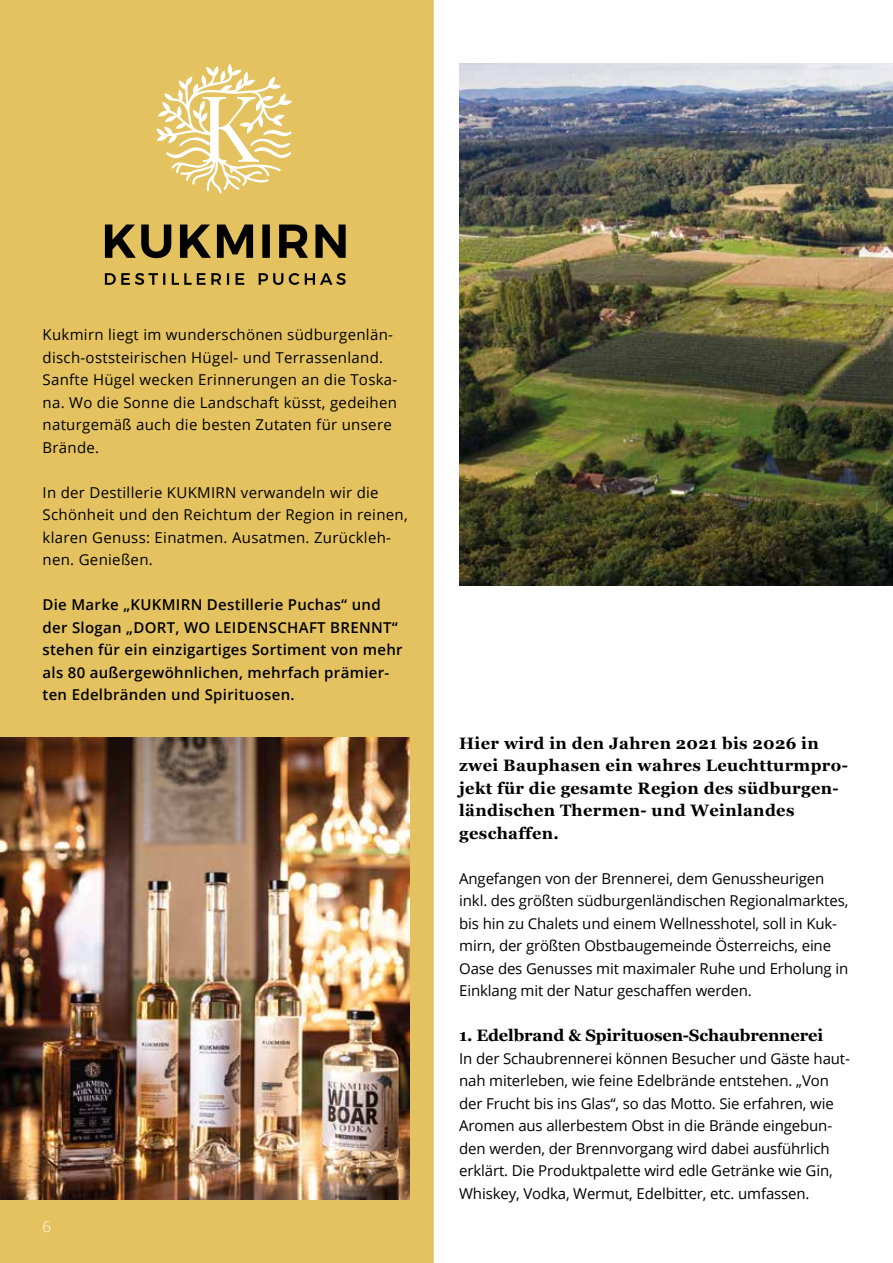
<style>
.page{position:relative;width:893px;height:1263px;background:#fff}
.page>*{position:absolute;margin:0;border:0;box-sizing:border-box;transform-origin:0 0}
.t1{font:700 16.5px/22.5px "Georgia";letter-spacing:.02em;color:#000}
.t2{font:700 16.5px "Georgia";letter-spacing:-.01em;color:#000}
.t3{font:15px/22.5px "Open Sans";letter-spacing:-.01em;color:#000}
.t4{font:15px/22.5px "Open Sans";letter-spacing:.02em;color:#000}
.t5{font:600 15px/22.5px "Open Sans";letter-spacing:.02em;color:#000}
.t6{font:300 15px "Open Sans";color:#fff}
</style>
<div class="page">
<div style="left:0;top:0;width:434px;height:1263px;background:#e3c25f"></div>
<img style="left:459px;top:64px;width:434px;height:521px">
<svg style="left:157px;top:64px;width:135px;height:129px"></svg>
<svg style="left:105px;top:225px;width:241px;height:33px;background:#72612f"></svg>
<svg style="left:105px;top:273px;width:241px;height:12px;background:#9c8541"></svg>
<img style="left:0;top:737px;width:410px;height:462px">
<p class="t4" style="left:43px;top:325px;width:356px">Kukmirn liegt im wunderschönen südburgenlän&shy;disch-oststeirischen Hügel- und Terrassenland.<br>Sanfte Hügel wecken Erinnerungen an die Toska&shy;na. Wo die Sonne die Landschaft küsst, gedeihen naturgemäß auch die besten Zutaten für unsere Brände.</p>
<p class="t4" style="left:43px;top:483px;width:367px">In der Destillerie KUKMIRN verwandeln wir die Schönheit und den Reichtum der Region in reinen, klaren Genuss: Einatmen. Ausatmen. Zurückleh&shy;nen. Genießen.</p>
<p class="t5" style="left:43px;top:595px;width:362px">Die Marke „KUKMIRN Destillerie Puchas“ und der Slogan „DORT, WO LEIDENSCHAFT BRENNT“ stehen für ein einzigartiges Sortiment von mehr als 80 außergewöhnlichen, mehrfach prämier&shy;ten Edelbränden und Spirituosen.</p>
<p class="t6" style="left:43px;top:1218px;width:10px">6</p>
<p class="t1" style="left:459px;top:733px;width:390px">Hier wird in den Jahren 2021 bis 2026 in zwei Bauphasen ein wahres Leuchtturmpro&shy;jekt für die gesamte Region des südburgen&shy;ländischen Thermen- und Weinlandes geschaffen.</p>
<p class="t3" style="left:459px;top:868px;width:391px">Angefangen von der Brennerei, dem Genussheurigen inkl. des größten südburgenländischen Regionalmarktes, bis hin zu Chalets und einem Wellnesshotel, soll in Kuk&shy;mirn, der größten Obstbaugemeinde Österreichs, eine Oase des Genusses mit maximaler Ruhe und Erholung in Einklang mit der Natur geschaffen werden.</p>
<p class="t2" style="left:459px;top:1028px;width:365px">1. Edelbrand &amp; Spirituosen-Schaubrennerei</p>
<p class="t3" style="left:459px;top:1048px;width:392px">In der Schaubrennerei können Besucher und Gäste haut&shy;nah miterleben, wie feine Edelbrände entstehen. „Von der Frucht bis ins Glas“, so das Motto. Sie erfahren, wie Aromen aus allerbestem Obst in die Brände eingebun&shy;den werden, der Brennvorgang wird dabei ausführlich erklärt. Die Produktpalette wird edle Getränke wie Gin, Whiskey, Vodka, Wermut, Edelbitter, etc. umfassen.</p>
</div>
